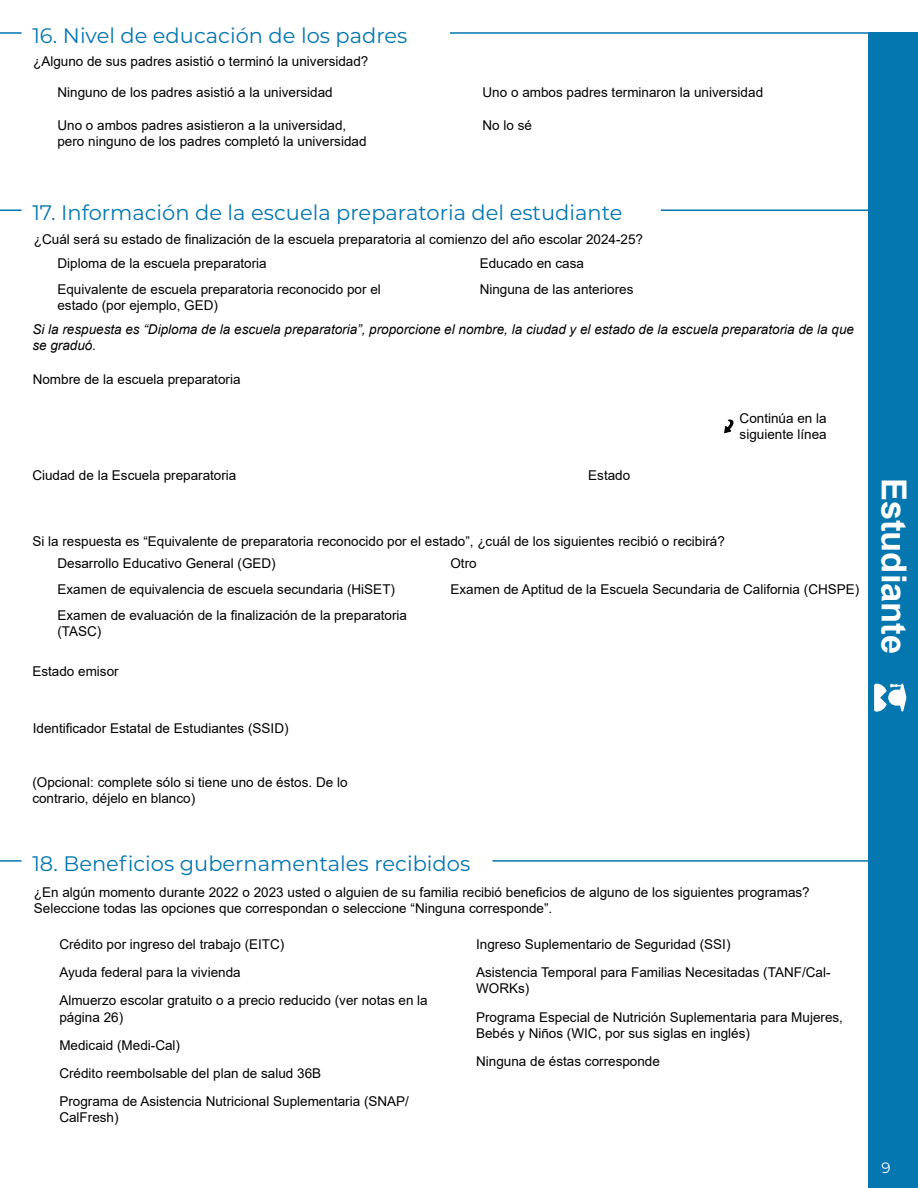
<style>
.page{position:relative;width:918px;height:1188px;background:#fff}
.page>*{position:absolute;margin:0;border:0;box-sizing:border-box;transform-origin:0 0}
.t1{font:700 34.5px "Arial";color:#fff}
.t2{font:21px "Montserrat";color:#0476b0}
.t3{font:15px "Montserrat";color:#fff}
.t4{font:13.5px/16.2px "Arial";color:#000}
.t5{font:italic 13.5px/16.2px "Arial";color:#000}
</style>
<div class="page">
<hr style="left:492px;top:860px;width:426px;height:2px;background:#0476b0">
<hr style="left:0;top:32px;width:22px;height:2px;background:#0476b0">
<hr style="left:450px;top:32px;width:468px;height:2px;background:#0476b0">
<hr style="left:0;top:209px;width:22px;height:2px;background:#0476b0">
<hr style="left:661px;top:209px;width:257px;height:2px;background:#0476b0">
<hr style="left:0;top:860px;width:22px;height:2px;background:#0476b0">
<div style="left:868px;top:32px;width:50px;height:1156px;background:#0476b0"></div>
<svg style="left:874px;top:684px;width:32px;height:28px"></svg>
<svg style="left:724px;top:419px;width:10px;height:14px"></svg>
<p class="t2" style="left:32px;top:21px;width:377px">16. Nivel de educación de los padres</p>
<p class="t4" style="left:33px;top:53px;width:337px">¿Alguno de sus padres asistió o terminó la universidad?</p>
<p class="t4" style="left:57px;top:84px;width:277px">Ninguno de los padres asistió a la universidad</p>
<p class="t4" style="left:57px;top:117px;width:311px">Uno o ambos padres asistieron a la universidad, pero ninguno de los padres completó la universidad</p>
<p class="t4" style="left:483px;top:84px;width:282px">Uno o ambos padres terminaron la universidad</p>
<p class="t4" style="left:483px;top:117px;width:51px">No lo sé</p>
<p class="t2" style="left:32px;top:199px;width:592px">17. Información de la escuela preparatoria del estudiante</p>
<p class="t4" style="left:34px;top:231px;width:611px">¿Cuál será su estado de finalización de la escuela preparatoria al comienzo del año escolar 2024-25?</p>
<p class="t4" style="left:57px;top:255px;width:211px">Diploma de la escuela preparatoria</p>
<p class="t4" style="left:57px;top:281px;width:325px">Equivalente de escuela preparatoria reconocido por el estado (por ejemplo, GED)</p>
<p class="t4" style="left:480px;top:255px;width:106px">Educado en casa</p>
<p class="t4" style="left:480px;top:281px;width:155px">Ninguna de las anteriores</p>
<p class="t5" style="left:32px;top:321px;width:823px">Si la respuesta es “Diploma de la escuela preparatoria”, proporcione el nombre, la ciudad y el estado de la escuela preparatoria de la que se graduó.</p>
<p class="t4" style="left:33px;top:371px;width:209px">Nombre de la escuela preparatoria</p>
<p class="t4" style="left:32px;top:467px;width:206px">Ciudad de la Escuela preparatoria</p>
<p class="t4" style="left:588px;top:467px;width:44px">Estado</p>
<p class="t4" style="left:740px;top:410px;width:89px">Continúa en la siguiente línea</p>
<p class="t4" style="left:32px;top:533px;width:694px">Si la respuesta es “Equivalente de preparatoria reconocido por el estado”, ¿cuál de los siguientes recibió o recibirá?</p>
<p class="t4" style="left:57px;top:555px;width:220px">Desarrollo Educativo General (GED)</p>
<p class="t4" style="left:57px;top:581px;width:339px">Examen de equivalencia de escuela secundaria (HiSET)</p>
<p class="t4" style="left:57px;top:607px;width:351px">Examen de evaluación de la finalización de la preparatoria (TASC)</p>
<p class="t4" style="left:32px;top:663px;width:88px">Estado emisor</p>
<p class="t4" style="left:33px;top:720px;width:257px">Identificador Estatal de Estudiantes (SSID)</p>
<p class="t4" style="left:32px;top:774px;width:317px">(Opcional: complete sólo si tiene uno de éstos. De lo contrario, déjelo en blanco)</p>
<p class="t4" style="left:450px;top:555px;width:28px">Otro</p>
<p class="t4" style="left:450px;top:581px;width:410px">Examen de Aptitud de la Escuela Secundaria de California (CHSPE)</p>
<p class="t2" style="left:32px;top:849px;width:439px">18. Beneficios gubernamentales recibidos</p>
<p class="t4" style="left:34px;top:884px;width:777px">¿En algún momento durante 2022 o 2023 usted o alguien de su familia recibió beneficios de alguno de los siguientes programas?<br>Seleccione todas las opciones que correspondan o seleccione “Ninguna corresponde”.</p>
<p class="t4" style="left:59px;top:936px;width:227px">Crédito por ingreso del trabajo (EITC)</p>
<p class="t4" style="left:59px;top:964px;width:183px">Ayuda federal para la vivienda</p>
<p class="t4" style="left:59px;top:992px;width:370px">Almuerzo escolar gratuito o a precio reducido (ver notas en la página 26)</p>
<p class="t4" style="left:59px;top:1037px;width:122px">Medicaid (Medi-Cal)</p>
<p class="t4" style="left:59px;top:1065px;width:263px">Crédito reembolsable del plan de salud 36B</p>
<p class="t4" style="left:59px;top:1093px;width:351px">Programa de Asistencia Nutricional Suplementaria (SNAP/<br>CalFresh)</p>
<p class="t4" style="left:476px;top:936px;width:256px">Ingreso Suplementario de Seguridad (SSI)</p>
<p class="t4" style="left:476px;top:964px;width:356px">Asistencia Temporal para Familias Necesitadas (TANF/Cal-<br>WORKs)</p>
<p class="t4" style="left:476px;top:1009px;width:368px">Programa Especial de Nutrición Suplementaria para Mujeres,<br>Bebés y Niños (WIC, por sus siglas en inglés)</p>
<p class="t4" style="left:476px;top:1053px;width:185px">Ninguna de éstas corresponde</p>
<h1 class="t1" style="left:918px;top:478px;width:178px;rotate:90deg">Estudiante</h1>
<p class="t3" style="left:882px;top:1157px;width:11px">9</p>
</div>
